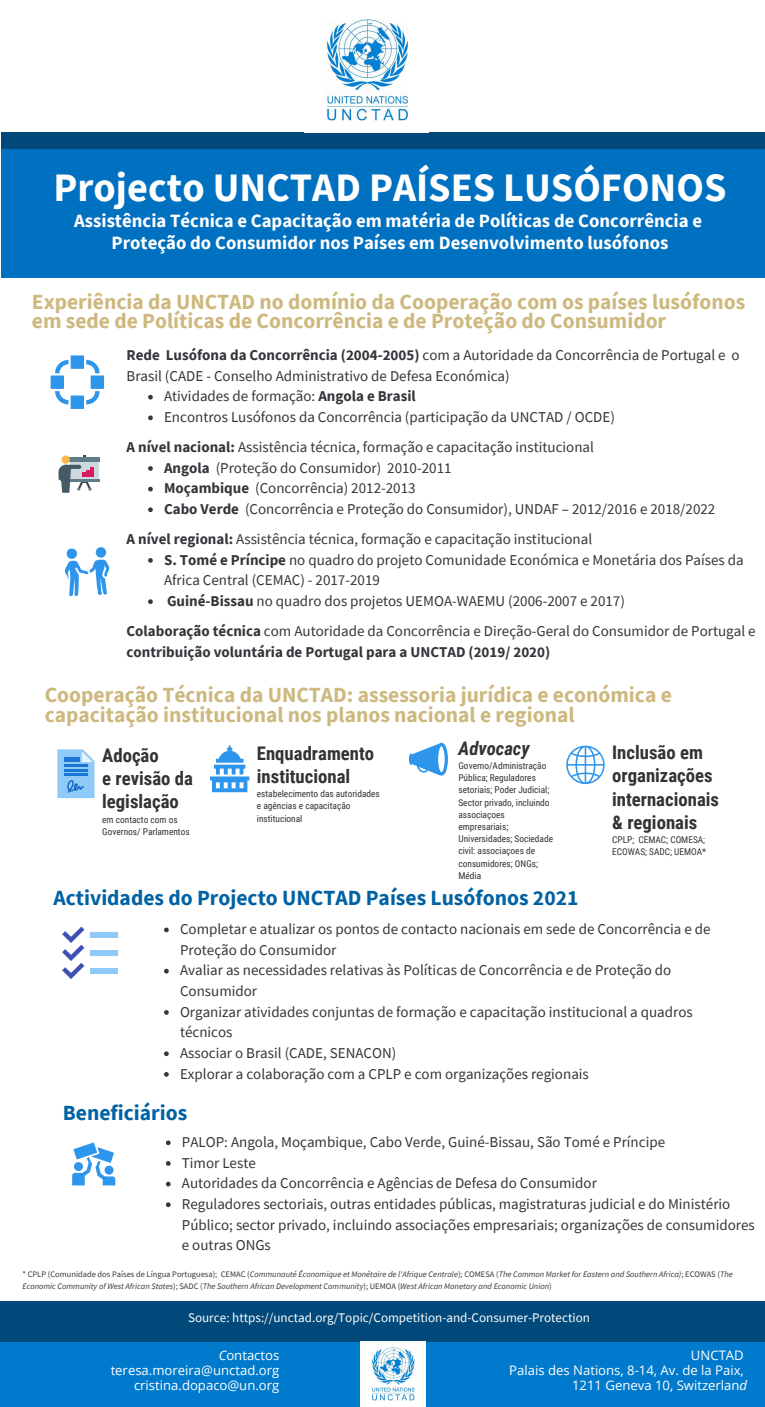
<style>
.page{position:relative;width:765px;height:1407px;background:#fff}
.page>*{position:absolute;margin:0;border:0;box-sizing:border-box;transform-origin:0 0}
.t1{font:700 40.25px "Source Sans Pro";color:#fff}
.t2{font:700 21.5px/19.8px "Source Sans Pro";color:#cdb87e}
.t3{font:700 21.5px "Source Sans Pro";color:#0062a3}
.t4{font:700 18.75px/21.5px "Source Sans Pro";color:#fff;text-align:center}
.t5{font:700 18.75px/23.5px "Roboto Condensed";color:#333}
.t6{font:italic 700 18.75px "Roboto Condensed";color:#333}
.t7{font:15px/20.6px "Source Sans Pro";color:#33363a}
.t8{font:700 15px/20.6px "Source Sans Pro";color:#33363a}
.t9{font:13.12px/15px "Open Sans";color:#fff;text-align:right}
.t10{font:13.12px "Source Sans Pro";color:#fff}
.t11{font:9.38px/12.2px "Roboto Condensed";color:#333}
.t12{font:italic 8.5px/11.2px "Source Sans Pro";color:#33363a}
.s1{font-weight:700}
.s2{font-weight:400}
.s3{font-style:normal}
.s4{font-style:italic}
</style>
<div class="page">
<div style="left:1px;top:132px;width:764px;height:44px;background:#00497a"></div>
<div style="left:0;top:1334px;width:765px;height:72px;background:#007acc"></div>
<div style="left:1px;top:149px;width:764px;height:128px;background:#0070c0"></div>
<svg style="left:164px;top:927px;width:5px;height:5px"></svg>
<svg style="left:164px;top:968px;width:5px;height:5px"></svg>
<svg style="left:164px;top:1010px;width:5px;height:4px"></svg>
<svg style="left:164px;top:1051px;width:5px;height:5px"></svg>
<svg style="left:164px;top:1072px;width:5px;height:4px"></svg>
<svg style="left:148px;top:395px;width:5px;height:4px"></svg>
<svg style="left:148px;top:415px;width:5px;height:5px"></svg>
<svg style="left:148px;top:466px;width:5px;height:5px"></svg>
<svg style="left:148px;top:487px;width:5px;height:4px"></svg>
<svg style="left:148px;top:507px;width:5px;height:5px"></svg>
<svg style="left:148px;top:558px;width:5px;height:4px"></svg>
<svg style="left:148px;top:599px;width:5px;height:5px"></svg>
<div style="left:0;top:1300px;width:765px;height:41px;background:#00497a"></div>
<img style="left:326px;top:19px;width:82px;height:102px">
<svg style="left:210px;top:745px;width:39px;height:47px"></svg>
<svg style="left:51px;top:355px;width:53px;height:54px"></svg>
<hr style="left:83px;top:455px;width:2px;height:28px;background:#37474f">
<svg style="left:70px;top:461px;width:29px;height:18px"></svg>
<hr style="left:69px;top:457px;width:31px;height:4px;background:#607d8b">
<hr style="left:69px;top:479px;width:31px;height:2px;background:#607d8b">
<div style="left:62px;top:455px;width:8px;height:9px;background:#ffb74d;border-radius:50%"></div>
<svg style="left:59px;top:465px;width:35px;height:28px"></svg>
<svg style="left:65px;top:547px;width:45px;height:49px"></svg>
<svg style="left:57px;top:749px;width:38px;height:49px;background:#81bdf0"></svg>
<svg style="left:409px;top:742px;width:39px;height:33px"></svg>
<svg style="left:566px;top:745px;width:39px;height:39px"></svg>
<svg style="left:62px;top:926px;width:22px;height:53px"></svg>
<div style="left:90px;top:950px;width:28px;height:5px;background:#90caf9"></div>
<div style="left:90px;top:932px;width:28px;height:5px;background:#90caf9"></div>
<div style="left:90px;top:968px;width:28px;height:5px;background:#90caf9"></div>
<svg style="left:72px;top:1142px;width:44px;height:43px"></svg>
<svg style="left:166px;top:1140px;width:5px;height:5px"></svg>
<svg style="left:166px;top:1161px;width:5px;height:4px"></svg>
<svg style="left:166px;top:1181px;width:5px;height:5px"></svg>
<svg style="left:166px;top:1202px;width:5px;height:5px"></svg>
<img style="left:360px;top:1341px;width:66px;height:65px">
<h1 class="t1" style="left:54px;top:160px;width:674px">Projecto UNCTAD PAÍSES LUSÓFONOS</h1>
<p class="t4" style="left:74px;top:210px;width:629px">Assistência Técnica e Capacitação em matéria de Políticas de Concorrência e<br>Proteção do Consumidor nos Países em Desenvolvimento lusófonos</p>
<h2 class="t2" style="left:32px;top:291px;width:715px">Experiência da UNCTAD no domínio da Cooperação com os países lusófonos em sede de Políticas de Concorrência e de Proteção do Consumidor</h2>
<p class="t7" style="left:127px;top:345px;width:615px"><span class="s1">Rede Lusófona da Concorrência (2004-2005)</span> com a Autoridade da Concorrência de Portugal e o</p>
<p class="t7" style="left:127px;top:365px;width:385px">Brasil (CADE - Conselho Administrativo de Defesa Económica)</p>
<p class="t7" style="left:164px;top:386px;width:253px">Atividades de formação: <span class="s1">Angola e Brasil</span></p>
<p class="t7" style="left:164px;top:406px;width:452px">Encontros Lusófonos da Concorrência (participação da UNCTAD / OCDE)</p>
<p class="t7" style="left:164px;top:436px;width:553px;text-indent:-38px"><span class="s1">A nível nacional:</span> Assistência técnica, formação e capacitação institucional<br><span class="s1">Angola</span> (Proteção do Consumidor) 2010-2011<br><span class="s1">Moçambique</span> (Concorrência) 2012-2013<br><span class="s1">Cabo Verde</span> (Concorrência e Proteção do Consumidor), UNDAF – 2012/2016 e 2018/2022</p>
<p class="t7" style="left:164px;top:528px;width:581px;text-indent:-38px"><span class="s1">A nível regional:</span> Assistência técnica, formação e capacitação institucional<br><span class="s1">S. Tomé e Príncipe</span> no quadro do projeto Comunidade Económica e Monetária dos Países da Africa Central (CEMAC) - 2017-2019<br><span class="s1">Guiné-Bissau</span> no quadro dos projetos UEMOA-WAEMU (2006-2007 e 2017)</p>
<p class="t8" style="left:127px;top:620px;width:631px">Colaboração técnica <span class="s2">com Autoridade da Concorrência e Direção-Geral do Consumidor de Portugal e </span>contribuição voluntária de Portugal para a UNCTAD (2019/ 2020)</p>
<h2 class="t2" style="left:45px;top:685px;width:629px">Cooperação Técnica da UNCTAD: assessoria jurídica e económica e capacitação institucional nos planos nacional e regional</h2>
<p class="t5" style="left:102px;top:742px;width:92px">Adoção<br>e revisão da legislação</p>
<p class="t11" style="left:102px;top:812px;width:89px">em contacto com os<br>Governos/ Parlamentos</p>
<p class="t5" style="left:257px;top:740px;width:119px">Enquadramento institucional</p>
<p class="t11" style="left:257px;top:787px;width:125px">estabelecimento das autoridades e agências e capacitação institucional</p>
<p class="t6" style="left:458px;top:735px;width:73px">Advocacy</p>
<p class="t11" style="left:458px;top:759px;width:96px">Governo/Administração<br>Pública; Reguladores setoriais; Poder Judicial;<br>Sector privado, incluindo associaçoes empresariais;<br>Universidades; Sociedade civil: associaçoes de consumidores; ONGs;<br>Média</p>
<p class="t5" style="left:612px;top:739px;width:108px">Inclusão em organizações internacionais &amp; regionais</p>
<p class="t11" style="left:612px;top:833px;width:96px">CPLP; CEMAC; COMESA;<br>ECOWAS; SADC; UEMOA*</p>
<h2 class="t3" style="left:53px;top:883px;width:527px">Actividades do Projecto UNCTAD Países Lusófonos 2021</h2>
<p class="t7" style="left:180px;top:918px;width:532px">Completar e atualizar os pontos de contacto nacionais em sede de Concorrência e de Proteção do Consumidor<br>Avaliar as necessidades relativas às Políticas de Concorrência e de Proteção do Consumidor<br>Organizar atividades conjuntas de formação e capacitação institucional a quadros técnicos<br>Associar o Brasil (CADE, SENACON)<br>Explorar a colaboração com a CPLP e com organizações regionais</p>
<h2 class="t3" style="left:63px;top:1098px;width:126px">Beneficiários</h2>
<p class="t7" style="left:182px;top:1131px;width:574px">PALOP: Angola, Moçambique, Cabo Verde, Guiné-Bissau, São Tomé e Príncipe<br>Timor Leste<br>Autoridades da Concorrência e Agências de Defesa do Consumidor<br>Reguladores sectoriais, outras entidades públicas, magistraturas judicial e do Ministério Público; sector privado, incluindo associações empresariais; organizações de consumidores e outras ONGs</p>
<p class="t12" style="left:22px;top:1268px;width:712px"><span class="s3">* CPLP (Comunidade dos Países de Língua Portuguesa); CEMAC (</span>Communauté Économique et Monétaire de l'Afrique Centrale<span class="s3">); COMESA (</span>The Common Market for Eastern and Southern Africa)<span class="s3">; ECOWAS (</span>The<br>Economic Community of West African States<span class="s3">); SADC (</span>The Southern African Development Community<span class="s3">); UEMOA (</span>West African Monetary and Economic Union<span class="s3">)</span></p>
<p class="t10" style="left:188px;top:1308px;width:404px">Source: https://unctad.org/Topic/Competition-and-Consumer-Protection</p>
<p class="t9" style="left:111px;top:1347px;width:170px"><span class="s4">C</span>ontactos teresa.moreira@unctad.org cristina.dopaco@un.org</p>
<p class="t9" style="left:509px;top:1347px;width:239px">UNCTAD<br>Palais des Nations, 8-14, Av. de la Paix,<br>1211 Geneva 10, Switzerlan<span class="s4">d</span></p>
</div>
